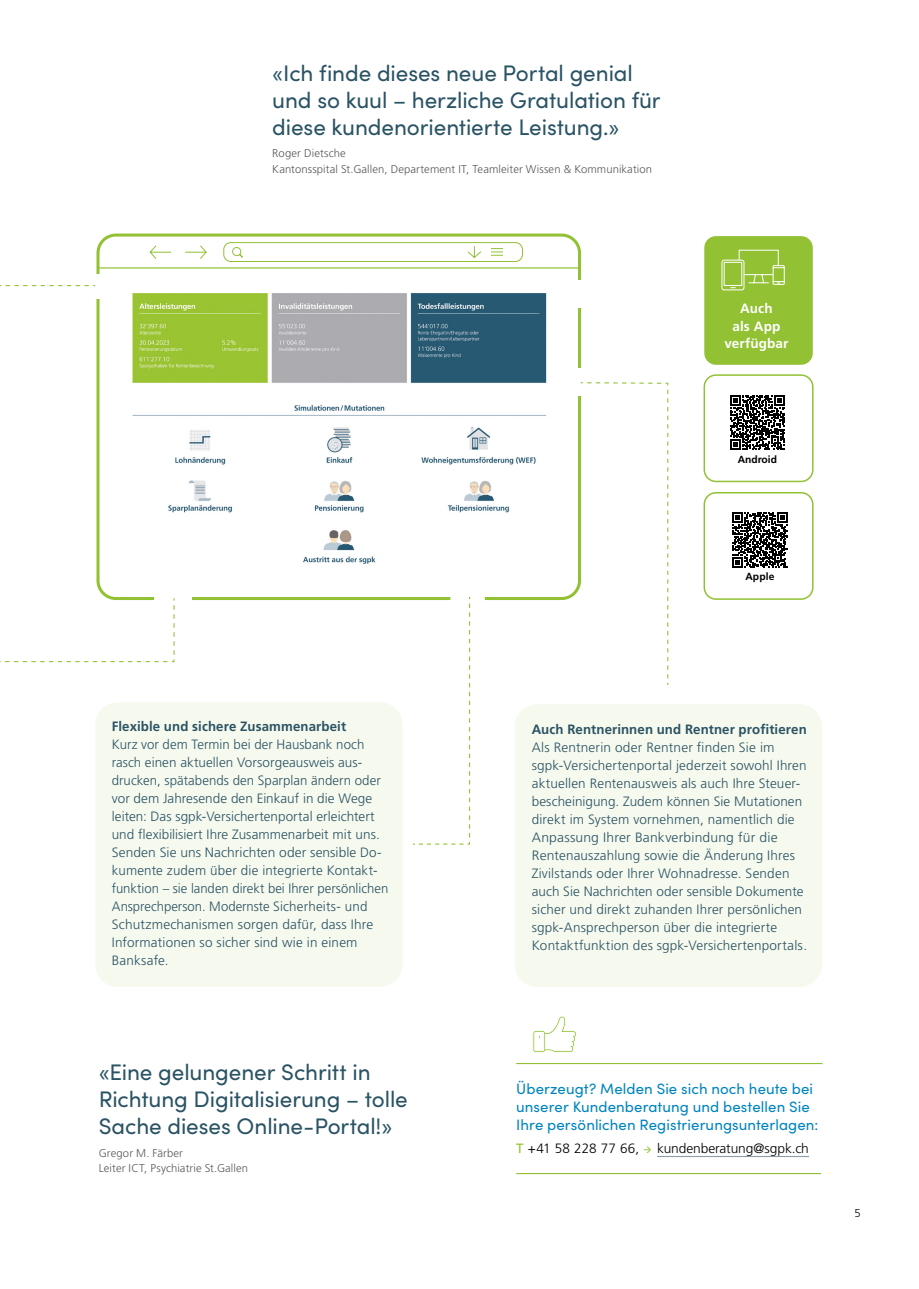
<style>
.page{position:relative;width:919px;height:1289px;background:#fff}
.page>*{position:absolute;margin:0;border:0;box-sizing:border-box;transform-origin:0 0}
.t1{font:22.5px/27px "Sofia Pro";letter-spacing:-.005em;color:#2a5364}
.t2{font:15px/18px "Sofia Pro";letter-spacing:.005em;color:#0084c0}
.t3{font:300 13.5px/18px "Frutiger LT Pro";letter-spacing:.01em;color:#2a5364}
.t4{font:700 13.5px "Frutiger LT Pro";letter-spacing:.01em;color:#2a5364}
.t5{font:300 13.5px "Frutiger LT Pro";letter-spacing:-.005em;color:#000}
.t6{font:700 13.5px/17.5px "Frutiger LT Pro";letter-spacing:.01em;color:#fff;text-align:center}
.t7{font:300 11.25px/15.3px "Frutiger LT Pro";letter-spacing:.01em;color:#5a585b}
.t8{font:300 11.25px "Frutiger LT Pro";color:#000}
.t9{font:700 10.35px "Frutiger LT Pro";color:#000}
.s1{font-weight:400;color:#92c134}
.s2{color:#92c134}
</style>
<div class="page">
<div style="left:95px;top:702px;width:307px;height:284px;background:#f6f9ee;border-radius:22px"></div>
<div style="left:514px;top:704px;width:307px;height:282px;background:#f6f9ee;border-radius:22px"></div>
<div style="left:96px;top:233px;width:485px;height:367px;border:3px solid #92c134;border-radius:18px"></div>
<img style="left:132px;top:293px;width:415px;height:271px">
<hr style="left:98px;top:267px;width:481px;height:1px;background:#92c134">
<div style="left:223px;top:242px;width:300px;height:20px;border:1px solid #92c134;border-radius:7px"></div>
<svg style="left:149px;top:245px;width:23px;height:14px"></svg>
<svg style="left:185px;top:245px;width:22px;height:14px"></svg>
<svg style="left:467px;top:246px;width:14px;height:12px"></svg>
<svg style="left:491px;top:248px;width:12px;height:8px"></svg>
<svg style="left:232px;top:247px;width:11px;height:11px"></svg>
<div style="left:95px;top:275px;width:8px;height:24px;background:#fff"></div>
<div style="left:574px;top:280px;width:8px;height:28px;background:#fff"></div>
<div style="left:574px;top:368px;width:8px;height:28px;background:#fff"></div>
<div style="left:450px;top:592px;width:35px;height:16px;background:#fff"></div>
<div style="left:154px;top:586px;width:38px;height:27px;background:#fff"></div>
<div style="left:704px;top:236px;width:108px;height:129px;background:#92c134;border-radius:12px"></div>
<div style="left:703px;top:374px;width:110px;height:108px;border:2px solid #92c134;border-radius:12px"></div>
<div style="left:703px;top:492px;width:110px;height:108px;border:2px solid #92c134;border-radius:12px"></div>
<svg style="left:721px;top:249px;width:64px;height:42px"></svg>
<svg style="left:730px;top:395px;width:54px;height:55px"></svg>
<svg style="left:732px;top:512px;width:55px;height:55px"></svg>
<svg style="left:0;top:285px;width:96px;height:2px"></svg>
<svg style="left:579px;top:382px;width:89px;height:303px"></svg>
<svg style="left:412px;top:596px;width:58px;height:249px"></svg>
<svg style="left:0;top:597px;width:175px;height:66px"></svg>
<hr style="left:657px;top:1155px;width:151px;height:1px;background:#8c9eaa">
<hr style="left:516px;top:1062px;width:306px;height:2px;background:#92c134">
<hr style="left:516px;top:1172px;width:305px;height:2px;background:#92c134">
<svg style="left:533px;top:1016px;width:44px;height:36px"></svg>
<h1 class="t1" style="left:272px;top:58px;width:390px">«Ich finde dieses neue Portal genial und so kuul – herzliche Gratulation für diese kundenorientierte Leistung.»</h1>
<p class="t7" style="left:272px;top:146px;width:381px">Roger Dietsche<br>Kantonsspital St.Gallen, Departement IT, Teamleiter Wissen &amp; Kommunikation</p>
<p class="t6" style="left:724px;top:300px;width:66px">Auch<br>als App verfügbar</p>
<p class="t9" style="left:737px;top:453px;width:41px">Android</p>
<p class="t9" style="left:745px;top:570px;width:30px">Apple</p>
<p class="t4" style="left:112px;top:718px;width:236px">Flexible und sichere Zusammenarbeit</p>
<p class="t3" style="left:112px;top:735px;width:278px">Kurz vor dem Termin bei der Hausbank noch rasch einen aktuellen Vorsorgeausweis aus&shy;drucken, spätabends den Sparplan ändern oder vor dem Jahresende den Einkauf in die Wege leiten: Das sgpk-Versichertenportal erleichtert und flexibilisiert Ihre Zusammenarbeit mit uns.<br>Senden Sie uns Nachrichten oder sensible Do&shy;kumente zudem über die integrierte Kontakt&shy;funktion – sie landen direkt bei Ihrer persönlichen Ansprechperson. Modernste Sicherheits- und Schutzmechanismen sorgen dafür, dass Ihre Informationen so sicher sind wie in einem Banksafe.</p>
<h1 class="t1" style="left:99px;top:1057px;width:311px">«Eine gelungener Schritt in<br>Richtung Digitalisierung – tolle<br>Sache dieses Online-Portal!»</h1>
<p class="t7" style="left:99px;top:1145px;width:151px">Gregor M. Färber<br>Leiter ICT, Psychiatrie St.Gallen</p>
<p class="t4" style="left:531px;top:720px;width:276px">Auch Rentnerinnen und Rentner profitieren</p>
<p class="t3" style="left:531px;top:738px;width:277px">Als Rentnerin oder Rentner finden Sie im sgpk--Versichertenportal jederzeit sowohl Ihren aktuellen Rentenausweis als auch Ihre Steuer&shy;bescheinigung. Zudem können Sie Mutationen direkt im System vornehmen, namentlich die Anpassung Ihrer Bankverbindung für die Rentenauszahlung sowie die Änderung Ihres Zivilstands oder Ihrer Wohnadresse. Senden auch Sie Nachrichten oder sensible Dokumente sicher und direkt zuhanden Ihrer persönlichen sgpk-Ansprechperson über die integrierte Kontaktfunktion des sgpk-Versichertenportals.</p>
<p class="t2" style="left:516px;top:1079px;width:304px">Überzeugt? Melden Sie sich noch heute bei unserer Kundenberatung und bestellen Sie<br>Ihre persönlichen Registrierungsunterlagen:</p>
<p class="t5" style="left:516px;top:1140px;width:294px"><span class="s1">T</span> +41 58 228 77 66, <span class="s2">→</span> kundenberatung@sgpk.ch</p>
<p class="t8" style="left:854px;top:1206px;width:8px">5</p>
</div>
